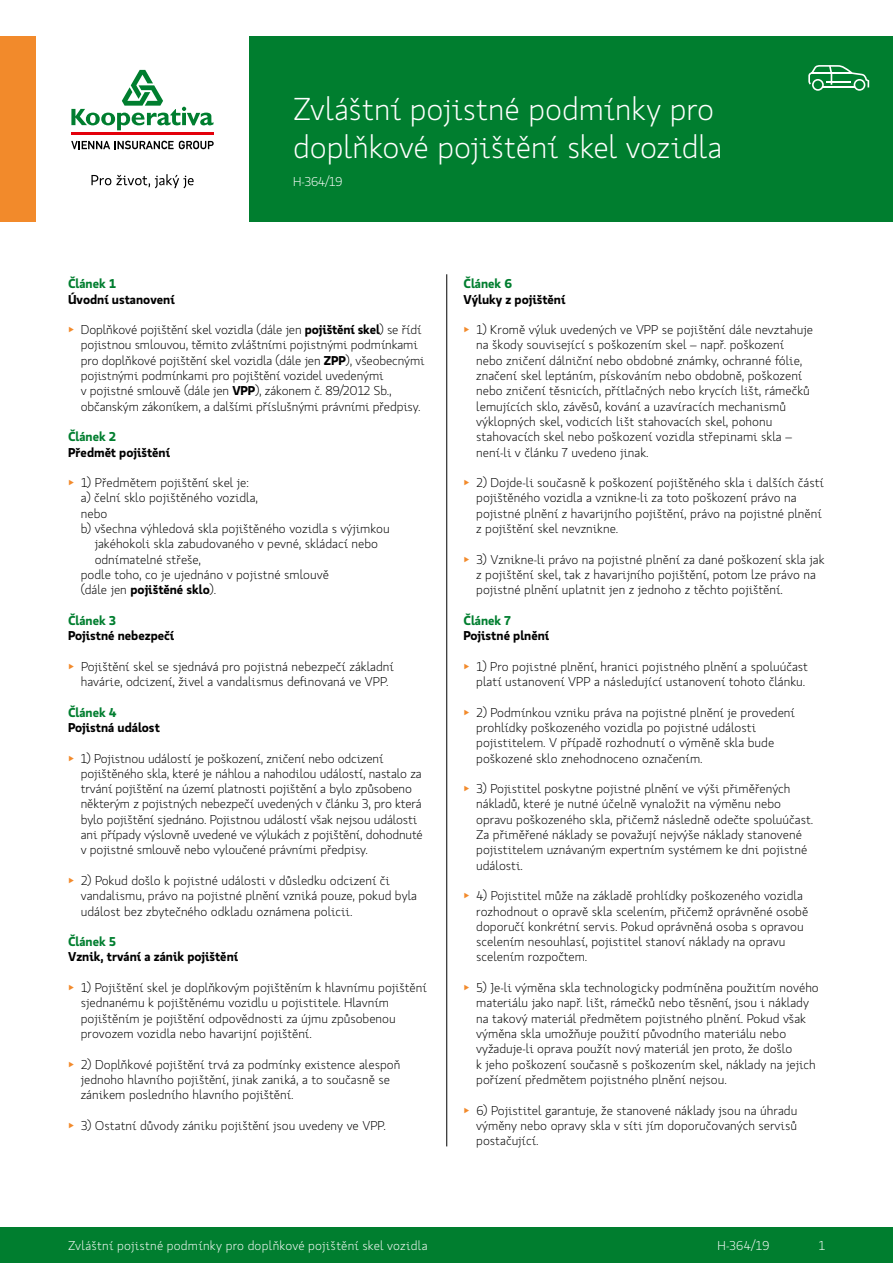
<style>
.page{position:relative;width:893px;height:1263px;background:#fff}
.page>*{position:absolute;margin:0;border:0;box-sizing:border-box;transform-origin:0 0}
.t1{font:300 31.5px/37.8px "Koop Pro";letter-spacing:-.005em;color:#fff}
.t2{font:300 12.75px/15.3px "Koop Pro";color:#000}
.t3{font:700 12.75px "Koop Pro";color:#000}
.t4{font:300 12.75px "Koop Pro";letter-spacing:.015em;color:#fff}
.t5{font:700 12.75px "Koop Pro";color:#007e2f}
.s1{color:#f28a2b}
.s2{font-weight:700}
.s3{font-weight:300}
</style>
<div class="page">
<div style="left:0;top:1227px;width:893px;height:36px;background:#007e2f"></div>
<div style="left:249px;top:36px;width:644px;height:186px;background:#007e2f"></div>
<div style="left:0;top:36px;width:36px;height:186px;background:#f28a2b"></div>
<hr style="left:71px;top:133px;width:142px;height:2px;background:#e3000b">
<svg style="left:71px;top:70px;width:142px;height:60px"></svg>
<svg style="left:71px;top:141px;width:143px;height:8px"></svg>
<svg style="left:91px;top:174px;width:103px;height:14px"></svg>
<hr style="left:446px;top:274px;width:1px;height:872px;background:#000">
<svg style="left:808px;top:65px;width:61px;height:26px"></svg>
<h1 class="t1" style="left:293px;top:90px;width:431px">Zvláštní pojistné podmínky pro doplňkové pojištění skel vozidla</h1>
<p class="t4" style="left:293px;top:173px;width:51px">H-364/19</p>
<p class="t5" style="left:68px;top:275px;width:49px">Článek 1</p>
<p class="t3" style="left:68px;top:290px;width:108px">Úvodní ustanovení</p>
<p class="t2" style="left:81px;top:322px;width:345px;text-indent:-13px"><span class="s1">▶</span> Doplňkové pojištění skel vozidla (dále jen <span class="s2">pojištění skel</span>) se řídí pojistnou smlouvou, těmito zvláštními pojistnými podmínkami pro doplňkové pojištění skel vozidla (dále jen <span class="s2">ZPP</span>), všeobecnými pojistnými podmínkami pro pojištění vozidel uvedenými<br>v pojistné smlouvě (dále jen <span class="s2">VPP</span>), zákonem č. 89/2012 Sb., občanským zákoníkem, a dalšími příslušnými právními předpisy.</p>
<p class="t5" style="left:68px;top:428px;width:49px">Článek 2</p>
<p class="t3" style="left:68px;top:443px;width:104px">Předmět pojištění</p>
<p class="t2" style="left:68px;top:475px;width:182px"><span class="s1">▶</span> 1) Předmětem pojištění skel je:</p>
<p class="t2" style="left:81px;top:490px;width:179px">a) čelní sklo pojištěného vozidla,</p>
<p class="t2" style="left:81px;top:505px;width:28px">nebo</p>
<p class="t2" style="left:81px;top:521px;width:310px">b) všechna výhledová skla pojištěného vozidla s výjimkou</p>
<p class="t2" style="left:95px;top:536px;width:285px">jakéhokoli skla zabudovaného v pevné, skládací nebo</p>
<p class="t2" style="left:95px;top:551px;width:108px">odnímatelné střeše,</p>
<p class="t2" style="left:81px;top:567px;width:250px">podle toho, co je ujednáno v pojistné smlouvě</p>
<p class="t3" style="left:81px;top:581px;width:137px"><span class="s3">(dále jen</span> pojištěné sklo<span class="s3">).</span></p>
<p class="t5" style="left:68px;top:611px;width:49px">Článek 3</p>
<p class="t3" style="left:68px;top:626px;width:108px">Pojistné nebezpečí</p>
<p class="t2" style="left:68px;top:658px;width:327px;text-align:center"><span class="s1">▶</span> Pojištění skel se sjednává pro pojistná nebezpečí základní havárie, odcizení, živel a vandalismus definovaná ve VPP.</p>
<p class="t5" style="left:68px;top:703px;width:50px">Článek 4</p>
<p class="t3" style="left:68px;top:718px;width:93px">Pojistná událost</p>
<p class="t2" style="left:81px;top:750px;width:344px;text-indent:-13px"><span class="s1">▶</span> 1) Pojistnou událostí je poškození, zničení nebo odcizení pojištěného skla, které je náhlou a nahodilou událostí, nastalo za trvání pojištění na území platnosti pojištění a bylo způsobeno některým z pojistných nebezpečí uvedených v článku 3, pro která bylo pojištění sjednáno. Pojistnou událostí však nejsou události ani případy výslovně uvedené ve výlukách z pojištění, dohodnuté v pojistné smlouvě nebo vyloučené právními předpisy.</p>
<p class="t2" style="left:81px;top:873px;width:338px;text-indent:-13px"><span class="s1">▶</span> 2) Pokud došlo k pojistné události v důsledku odcizení či vandalismu, právo na pojistné plnění vzniká pouze, pokud byla událost bez zbytečného odkladu oznámena policii.</p>
<p class="t5" style="left:68px;top:932px;width:49px">Článek 5</p>
<p class="t3" style="left:68px;top:948px;width:172px">Vznik, trvání a zánik pojištění</p>
<p class="t2" style="left:81px;top:980px;width:348px;text-indent:-13px"><span class="s1">▶</span> 1) Pojištění skel je doplňkovým pojištěním k hlavnímu pojištění sjednanému k pojištěnému vozidlu u pojistitele. Hlavním pojištěním je pojištění odpovědnosti za újmu způsobenou provozem vozidla nebo havarijní pojištění.</p>
<p class="t2" style="left:81px;top:1056px;width:321px;text-indent:-13px"><span class="s1">▶</span> 2) Doplňkové pojištění trvá za podmínky existence alespoň jednoho hlavního pojištění, jinak zaniká, a to současně se zánikem posledního hlavního pojištění.</p>
<p class="t2" style="left:68px;top:1117px;width:319px"><span class="s1">▶</span> 3) Ostatní důvody zániku pojištění jsou uvedeny ve VPP.</p>
<p class="t5" style="left:463px;top:275px;width:50px">Článek 6</p>
<p class="t3" style="left:463px;top:290px;width:103px">Výluky z pojištění</p>
<p class="t2" style="left:476px;top:322px;width:338px;text-indent:-13px"><span class="s1">▶</span> 1) Kromě výluk uvedených ve VPP se pojištění dále nevztahuje na škody související s poškozením skel – např. poškození nebo zničení dálniční nebo obdobné známky, ochranné fólie, značení skel leptáním, pískováním nebo obdobně, poškození nebo zničení těsnicích, přítlačných nebo krycích lišt, rámečků lemujících sklo, závěsů, kování a uzavíracích mechanismů výklopných skel, vodicích lišt stahovacích skel, pohonu stahovacích skel nebo poškození vozidla střepinami skla – není-li v článku 7 uvedeno jinak.</p>
<p class="t2" style="left:476px;top:475px;width:349px;text-indent:-13px"><span class="s1">▶</span> 2) Dojde-li současně k poškození pojištěného skla i dalších částí pojištěného vozidla a vznikne-li za toto poškození právo na pojistné plnění z havarijního pojištění, právo na pojistné plnění z pojištění skel nevznikne.</p>
<p class="t2" style="left:476px;top:551px;width:350px;text-indent:-13px"><span class="s1">▶</span> 3) Vznikne-li právo na pojistné plnění za dané poškození skla jak z pojištění skel, tak z havarijního pojištění, potom lze právo na pojistné plnění uplatnit jen z jednoho z těchto pojištění.</p>
<p class="t5" style="left:463px;top:611px;width:49px">Článek 7</p>
<p class="t3" style="left:463px;top:626px;width:87px">Pojistné plnění</p>
<p class="t2" style="left:463px;top:658px;width:346px;text-align:right"><span class="s1">▶</span> 1) Pro pojistné plnění, hranici pojistného plnění a spoluúčast platí ustanovení VPP a následující ustanovení tohoto článku.</p>
<p class="t2" style="left:476px;top:704px;width:320px;text-indent:-13px"><span class="s1">▶</span> 2) Podmínkou vzniku práva na pojistné plnění je provedení prohlídky poškozeného vozidla po pojistné události pojistitelem. V případě rozhodnutí o výměně skla bude poškozené sklo znehodnoceno označením.</p>
<p class="t2" style="left:476px;top:781px;width:339px;text-indent:-13px"><span class="s1">▶</span> 3) Pojistitel poskytne pojistné plnění ve výši přiměřených nákladů, které je nutné účelně vynaložit na výměnu nebo opravu poškozeného skla, přičemž následně odečte spoluúčast.<br>Za přiměřené náklady se považují nejvýše náklady stanovené pojistitelem uznávaným expertním systémem ke dni pojistné události.</p>
<p class="t2" style="left:476px;top:888px;width:334px;text-indent:-13px"><span class="s1">▶</span> 4) Pojistitel může na základě prohlídky poškozeného vozidla rozhodnout o opravě skla scelením, přičemž oprávněné osobě doporučí konkrétní servis. Pokud oprávněná osoba s opravou scelením nesouhlasí, pojistitel stanoví náklady na opravu scelením rozpočtem.</p>
<p class="t2" style="left:476px;top:980px;width:344px;text-indent:-13px"><span class="s1">▶</span> 5) Je-li výměna skla technologicky podmíněna použitím nového materiálu jako např. lišt, rámečků nebo těsnění, jsou i náklady na takový materiál předmětem pojistného plnění. Pokud však výměna skla umožňuje použití původního materiálu nebo vyžaduje-li oprava použít nový materiál jen proto, že došlo<br>k jeho poškození současně s poškozením skel, náklady na jejich pořízení předmětem pojistného plnění nejsou.</p>
<p class="t2" style="left:476px;top:1102px;width:323px;text-align:justify;text-indent:-13px"><span class="s1">▶</span> 6) Pojistitel garantuje, že stanovené náklady jsou na úhradu výměny nebo opravy skla v síti jím doporučovaných servisů postačující.</p>
<p class="t4" style="left:68px;top:1237px;width:361px">Zvláštní pojistné podmínky pro doplňkové pojištění skel vozidla</p>
<p class="t4" style="left:717px;top:1237px;width:54px">H-364/19</p>
<p class="t4" style="left:819px;top:1237px;width:8px">1</p>
</div>
